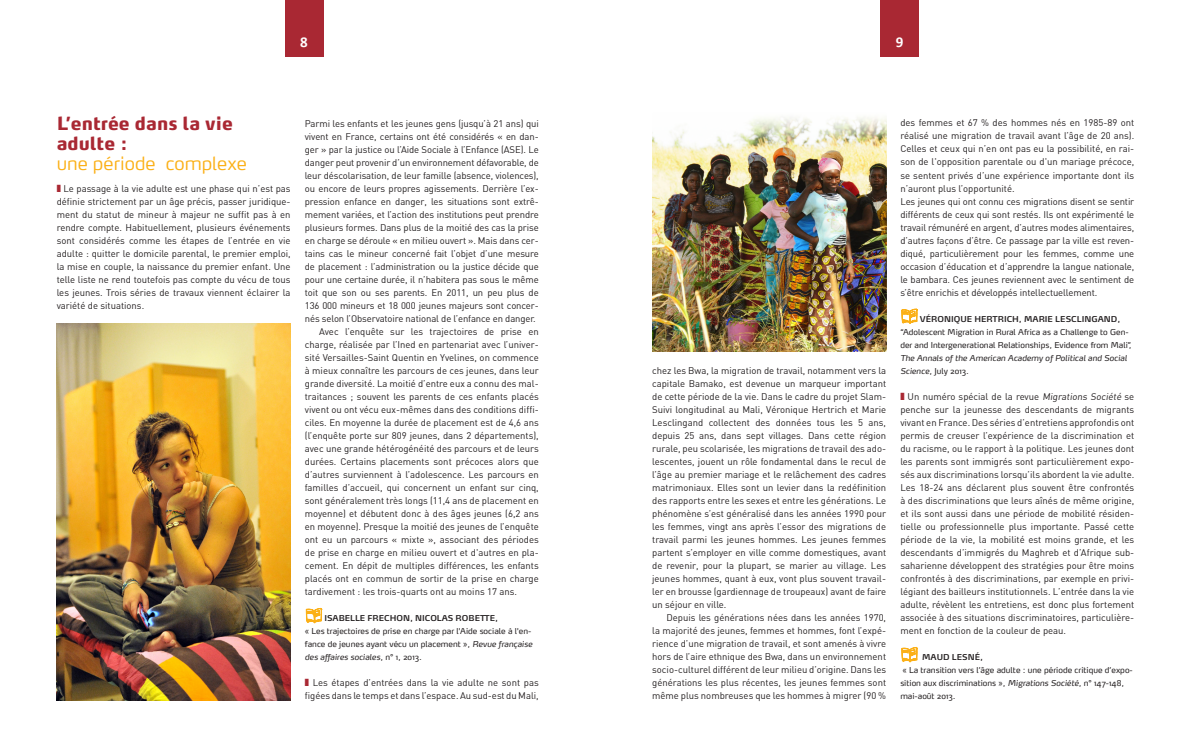
<style>
.page{position:relative;width:1191px;height:738px;background:#fff}
.page>*{position:absolute;margin:0;border:0;box-sizing:border-box;transform-origin:0 0}
.t1{font:800 18px/20px "Max OT";color:#a92833}
.t2{font:300 18px "Max OT";color:#fbb017}
.t3{font:700 15px "Calibri";color:#fff}
.t4{font:9.5px/13px "DIN";letter-spacing:-.01em;color:#231f20;text-align:justify}
.t5{font:8px/13px "Max OT";color:#231f20}
.t6{font:600 8px "Max OT";color:#231f20}
.t7{font:italic 8px/13px "Max OT";color:#231f20}
.s1{font-style:italic}
.s2{font-style:normal}
</style>
<div class="page">
<div style="left:880px;top:0;width:38px;height:57px;background:#a92833"></div>
<svg style="left:901px;top:308px;width:16px;height:16px"></svg>
<svg style="left:901px;top:646px;width:16px;height:17px"></svg>
<img style="left:652px;top:117px;width:234px;height:234px">
<div style="left:285px;top:0;width:38px;height:57px;background:#a92833"></div>
<svg style="left:306px;top:607px;width:16px;height:17px"></svg>
<img style="left:57px;top:323px;width:234px;height:376px">
<h2 class="t3" style="left:300px;top:33px;width:9px">8</h2>
<h1 class="t1" style="left:57px;top:113px;width:178px">L’entrée dans la vie adulte :</h1>
<h1 class="t2" style="left:57px;top:152px;width:192px">une période complexe</h1>
<p class="t4" style="left:57px;top:182px;width:235px;text-indent:7px">Le passage à la vie adulte est une phase qui n’est pas définie strictement par un âge précis, passer juridique&shy;ment du statut de mineur à majeur ne suffit pas à en rendre compte. Habituellement, plusieurs événements sont considérés comme les étapes de l’entrée en vie adulte : quitter le domicile parental, le premier emploi, la mise en couple, la naissance du premier enfant. Une telle liste ne rend toutefois pas compte du vécu de tous les jeunes. Trois séries de travaux viennent éclairer la variété de situations.</p>
<p class="t4" style="left:305px;top:116px;width:235px">Parmi les enfants et les jeunes gens (jusqu’à 21 ans) qui</p>
<p class="t4" style="left:305px;top:129px;width:235px">vivent en France, certains ont été considérés « en dan-</p>
<p class="t4" style="left:305px;top:142px;width:235px">ger » par la justice ou l’Aide Sociale à l’Enfance (ASE). Le</p>
<p class="t4" style="left:305px;top:155px;width:235px">danger peut provenir d’un environnement défavorable, de</p>
<p class="t4" style="left:305px;top:168px;width:235px">leur déscolarisation, de leur famille (absence, violences),</p>
<p class="t4" style="left:305px;top:181px;width:235px">ou encore de leurs propres agissements. Derrière l’ex-</p>
<p class="t4" style="left:305px;top:194px;width:235px">pression enfance en danger, les situations sont extrê-</p>
<p class="t4" style="left:305px;top:207px;width:235px">mement variées, et l’action des institutions peut prendre</p>
<p class="t4" style="left:305px;top:220px;width:235px">plusieurs formes. Dans plus de la moitié des cas la prise</p>
<p class="t4" style="left:305px;top:233px;width:235px">en charge se déroule « en milieu ouvert ». Mais dans cer-</p>
<p class="t4" style="left:305px;top:246px;width:235px">tains cas le mineur concerné fait l’objet d’une mesure</p>
<p class="t4" style="left:305px;top:259px;width:235px">de placement : l’administration ou la justice décide que</p>
<p class="t4" style="left:305px;top:272px;width:235px">pour une certaine durée, il n’habitera pas sous le même</p>
<p class="t4" style="left:305px;top:285px;width:235px">toit que son ou ses parents. En 2011, un peu plus de</p>
<p class="t4" style="left:305px;top:298px;width:235px">136 000 mineurs et 18 000 jeunes majeurs sont concer-</p>
<p class="t4" style="left:305px;top:311px;width:232px">nés selon l’Observatoire national de l’enfance en danger.</p>
<p class="t4" style="left:319px;top:324px;width:221px">Avec l’enquête sur les trajectoires de prise en</p>
<p class="t4" style="left:305px;top:337px;width:235px">charge, réalisée par l’Ined en partenariat avec l’univer-</p>
<p class="t4" style="left:305px;top:350px;width:235px">sité Versailles-Saint Quentin en Yvelines, on commence</p>
<p class="t4" style="left:305px;top:363px;width:235px">à mieux connaître les parcours de ces jeunes, dans leur</p>
<p class="t4" style="left:305px;top:376px;width:235px">grande diversité. La moitié d’entre eux a connu des mal-</p>
<p class="t4" style="left:305px;top:389px;width:235px">traitances ; souvent les parents de ces enfants placés</p>
<p class="t4" style="left:305px;top:402px;width:235px">vivent ou ont vécu eux-mêmes dans des conditions diffi-</p>
<p class="t4" style="left:305px;top:415px;width:235px">ciles. En moyenne la durée de placement est de 4,6 ans</p>
<p class="t4" style="left:305px;top:428px;width:235px">(l’enquête porte sur 809 jeunes, dans 2 départements),</p>
<p class="t4" style="left:305px;top:441px;width:235px">avec une grande hétérogénéité des parcours et de leurs</p>
<p class="t4" style="left:305px;top:454px;width:235px">durées. Certains placements sont précoces alors que</p>
<p class="t4" style="left:305px;top:467px;width:235px">d’autres surviennent à l’adolescence. Les parcours en</p>
<p class="t4" style="left:305px;top:480px;width:235px">familles d’accueil, qui concernent un enfant sur cinq,</p>
<p class="t4" style="left:305px;top:493px;width:235px">sont généralement très longs (11,4 ans de placement en</p>
<p class="t4" style="left:305px;top:506px;width:235px">moyenne) et débutent donc à des âges jeunes (6,2 ans</p>
<p class="t4" style="left:305px;top:519px;width:235px">en moyenne). Presque la moitié des jeunes de l’enquête</p>
<p class="t4" style="left:305px;top:532px;width:235px">ont eu un parcours « mixte », associant des périodes</p>
<p class="t4" style="left:305px;top:545px;width:235px">de prise en charge en milieu ouvert et d'autres en pla-</p>
<p class="t4" style="left:305px;top:558px;width:235px">cement. En dépit de multiples différences, les enfants</p>
<p class="t4" style="left:305px;top:571px;width:235px">placés ont en commun de sortir de la prise en charge</p>
<p class="t4" style="left:305px;top:584px;width:214px">tardivement : les trois-quarts ont au moins 17 ans.</p>
<p class="t6" style="left:324px;top:612px;width:175px">ISABELLE FRECHON, N ICOLAS ROBETTE,</p>
<p class="t5" style="left:305px;top:624px;width:229px">« Les trajectoires de prise en charge par l'Aide sociale à l'en&shy;fance de jeunes ayant vécu un placement », <span class="s1">Revue française des affaires sociales</span>, n° 1, 2013.</p>
<p class="t4" style="left:305px;top:675px;width:235px;text-align:right">Les étapes d’entrées dans la vie adulte ne sont pas figées dans le temps et dans l’espace. Au sud-est du Mali,</p>
<h2 class="t3" style="left:895px;top:33px;width:9px">9</h2>
<p class="t4" style="left:652px;top:363px;width:235px">chez les Bwa, la migration de travail, notamment vers la capitale Bamako, est devenue un marqueur important de cette période de la vie. Dans le cadre du projet Slam-Suivi longitudinal au Mali, Véronique Hertrich et Marie Lesclingand collectent des données tous les 5 ans, depuis 25 ans, dans sept villages. Dans cette région rurale, peu scolarisée, les migrations de travail des ado&shy;lescentes, jouent un rôle fondamental dans le recul de l’âge au premier mariage et le relâchement des cadres matrimoniaux. Elles sont un levier dans la redéfinition des rapports entre les sexes et entre les générations. Le phénomène s’est généralisé dans les années 1990 pour les femmes, vingt ans après l’essor des migrations de travail parmi les jeunes hommes. Les jeunes femmes partent s’employer en ville comme domestiques, avant de revenir, pour la plupart, se marier au village. Les jeunes hommes, quant à eux, vont plus souvent travail&shy;ler en brousse (gardiennage de troupeaux) avant de faire un séjour en ville.</p>
<p class="t4" style="left:652px;top:610px;width:235px;text-indent:14px">Depuis les générations nées dans les années 1970, la majorité des jeunes, femmes et hommes, font l’expé&shy;rience d’une migration de travail, et sont amenés à vivre hors de l’aire ethnique des Bwa, dans un environnement socio-culturel différent de leur milieu d’origine. Dans les générations les plus récentes, les jeunes femmes sont même plus nombreuses que les hommes à migrer (90 %</p>
<p class="t4" style="left:900px;top:116px;width:235px;text-align:left">des femmes et 67 % des hommes nés en 1985-89 ont réalisé une migration de travail avant l’âge de 20 ans).<br>Celles et ceux qui n’en ont pas eu la possibilité, en rai&shy;son de l'opposition parentale ou d'un mariage précoce, se sentent privés d’une expérience importante dont ils n’auront plus l’opportunité.<br>Les jeunes qui ont connu ces migrations disent se sentir différents de ceux qui sont restés. Ils ont expérimenté le travail rémunéré en argent, d’autres modes alimentaires, d’autres façons d’être. Ce passage par la ville est reven&shy;diqué, particulièrement pour les femmes, comme une occasion d’éducation et d’apprendre la langue nationale, le bambara. Ces jeunes reviennent avec le sentiment de s’être enrichis et développés intellectuellement.</p>
<p class="t6" style="left:920px;top:313px;width:202px">VÉRONIQUE H ERTRICH, MARIE LESCLINGAND,</p>
<p class="t5" style="left:900px;top:325px;width:233px">“Adolescent Migration in Rural Africa as a Challenge to Gen&shy;der and Intergenerational Relationships, Evidence from Mali”,</p>
<p class="t7" style="left:900px;top:351px;width:228px">The Annals of the American Academy of Political and Social<br>Science<span class="s2">, July 2013.</span></p>
<p class="t4" style="left:900px;top:389px;width:235px;text-indent:7px">Un numéro spécial de la revue Migrations Société se penche sur la jeunesse des descendants de migrants vivant en France. Des séries d’entretiens approfondis ont permis de creuser l’expérience de la discrimination et du racisme, ou le rapport à la politique. Les jeunes dont les parents sont immigrés sont particulièrement expo&shy;sés aux discriminations lorsqu’ils abordent la vie adulte.<br>Les 18-24 ans déclarent plus souvent être confrontés à des discriminations que leurs aînés de même origine, et ils sont aussi dans une période de mobilité résiden&shy;tielle ou professionnelle plus importante. Passé cette période de la vie, la mobilité est moins grande, et les descendants d’immigrés du Maghreb et d’Afrique sub&shy;saharienne développent des stratégies pour être moins confrontés à des discriminations, par exemple en privi&shy;légiant des bailleurs institutionnels. L’entrée dans la vie adulte, révèlent les entretiens, est donc plus fortement associée à des situations discriminatoires, particulière&shy;ment en fonction de la couleur de peau.</p>
<p class="t6" style="left:922px;top:651px;width:63px">MAUD LESNÉ,</p>
<p class="t5" style="left:900px;top:663px;width:234px">« La transition vers l’âge adulte : une période critique d’expo&shy;sition aux discriminations », <span class="s1">Migrations Société</span>, n° 147-148, mai-août 2013.</p>
</div>
